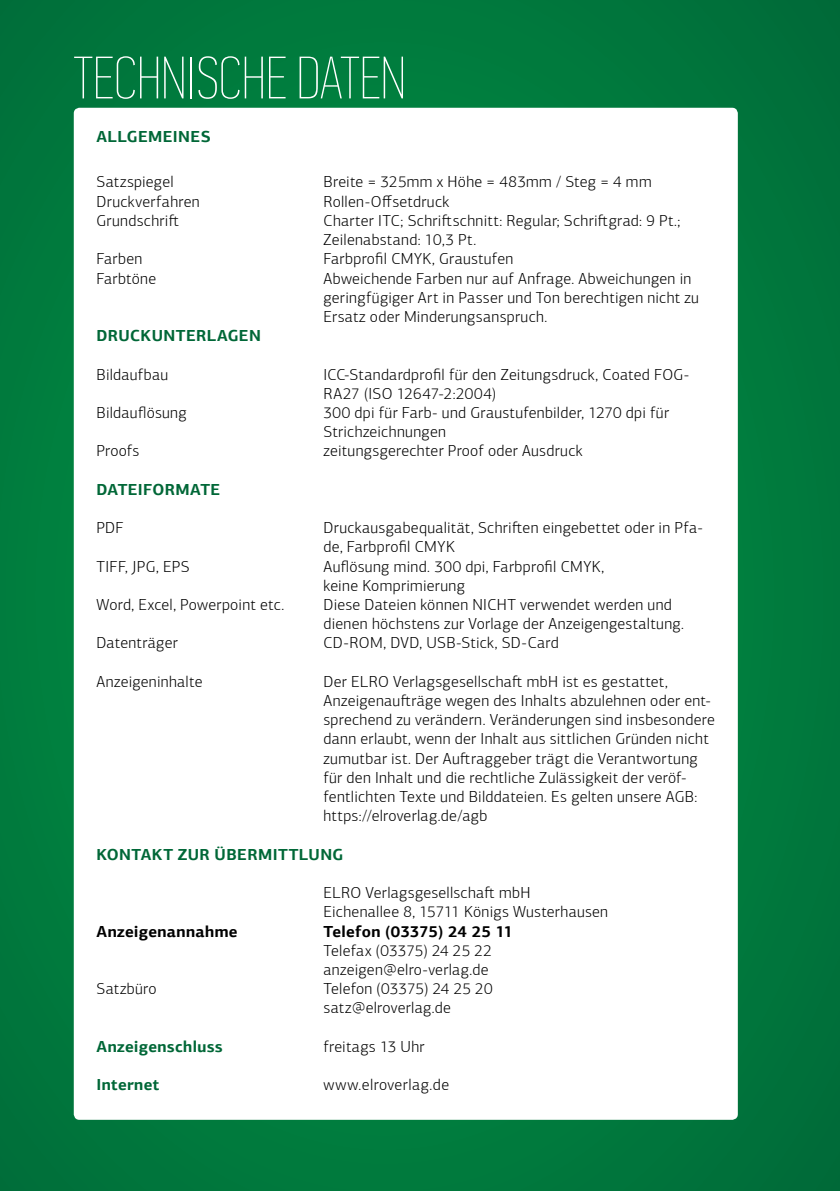
<style>
.page{position:relative;width:840px;height:1191px;background:#fff}
.page>*{position:absolute;margin:0;border:0;box-sizing:border-box;transform-origin:0 0}
.t1{font:60px "PF Din Text Comp Pro X Thin";color:#fff}
.t2{font:300 16px/19.2px "PF Agora Sans Pro";letter-spacing:.02em;color:#000}
.t3{font:700 16px "PF Agora Sans Pro";letter-spacing:.025em;color:#006737}
.t4{font:700 16px "PF Agora Sans Pro";letter-spacing:.02em;color:#000}
</style>
<div class="page">
<div style="left:0;top:0;width:839px;height:1191px;background:#00783d"></div>
<div style="left:74px;top:108px;width:663px;height:1011px;background:#fff;border-radius:6px"></div>
<h1 class="t1" style="left:74px;top:44px;width:333px">TECHNISCHE DATEN</h1>
<p class="t3" style="left:96px;top:127px;width:116px">ALLGEMEINES</p>
<p class="t2" style="left:96px;top:173px;width:79px">Satzspiegel</p>
<p class="t2" style="left:323px;top:173px;width:329px">Breite = 325mm x Höhe = 483mm / Steg = 4 mm</p>
<p class="t2" style="left:96px;top:192px;width:105px">Druckverfahren</p>
<p class="t2" style="left:323px;top:192px;width:127px">Rollen-Offsetdruck</p>
<p class="t2" style="left:96px;top:211px;width:84px">Grundschrift</p>
<p class="t2" style="left:323px;top:211px;width:358px">Charter ITC; Schriftschnitt: Regular; Schriftgrad: 9 Pt.;<br>Zeilenabstand: 10,3 Pt.</p>
<p class="t2" style="left:96px;top:249px;width:47px">Farben</p>
<p class="t2" style="left:323px;top:249px;width:191px">Farbprofil CMYK, Graustufen</p>
<p class="t2" style="left:96px;top:269px;width:61px">Farbtöne</p>
<p class="t2" style="left:323px;top:269px;width:377px">Abweichende Farben nur auf Anfrage. Abweichungen in geringfügiger Art in Passer und Ton berechtigen nicht zu<br>Ersatz oder Minderungsanspruch.</p>
<p class="t3" style="left:96px;top:325px;width:166px">DRUCKUNTERLAGEN</p>
<p class="t2" style="left:96px;top:365px;width:73px">Bildaufbau</p>
<p class="t2" style="left:323px;top:365px;width:367px">ICC-Standardprofil für den Zeitungsdruck, Coated FOG-<br>RA27 (ISO 12647-2:2004)</p>
<p class="t2" style="left:96px;top:403px;width:92px">Bildauflösung</p>
<p class="t2" style="left:323px;top:403px;width:347px">300 dpi für Farb- und Graustufenbilder, 1270 dpi für<br>Strichzeichnungen</p>
<p class="t2" style="left:96px;top:441px;width:44px">Proofs</p>
<p class="t2" style="left:323px;top:441px;width:260px">zeitungsgerechter Proof oder Ausdruck</p>
<p class="t3" style="left:96px;top:479px;width:125px">DATEIFORMATE</p>
<p class="t2" style="left:96px;top:518px;width:29px">PDF</p>
<p class="t2" style="left:323px;top:518px;width:381px">Druckausgabequalität, Schriften eingebettet oder in Pfa&shy;de, Farbprofil CMYK</p>
<p class="t2" style="left:96px;top:557px;width:95px">TIFF, JPG, EPS</p>
<p class="t2" style="left:323px;top:557px;width:282px">Auflösung mind. 300 dpi, Farbprofil CMYK, keine Komprimierung</p>
<p class="t2" style="left:96px;top:595px;width:189px">Word, Excel, Powerpoint etc.</p>
<p class="t2" style="left:323px;top:595px;width:362px">Diese Dateien können NICHT verwendet werden und dienen höchstens zur Vorlage der Anzeigengestaltung.</p>
<p class="t2" style="left:96px;top:633px;width:83px">Datenträger</p>
<p class="t2" style="left:323px;top:633px;width:237px">CD-ROM, DVD, USB-Stick, SD-Card</p>
<p class="t2" style="left:96px;top:672px;width:107px">Anzeigeninhalte</p>
<p class="t2" style="left:323px;top:672px;width:392px">Der ELRO Verlagsgesellschaft mbH ist es gestattet, Anzeigenaufträge wegen des Inhalts abzulehnen oder ent&shy;sprechend zu verändern. Veränderungen sind insbesondere dann erlaubt, wenn der Inhalt aus sittlichen Gründen nicht zumutbar ist. Der Auftraggeber trägt die Verantwortung für den Inhalt und die rechtliche Zulässigkeit der veröf&shy;fentlichten Texte und Bilddateien. Es gelten unsere AGB: https://elroverlag.de/agb</p>
<p class="t3" style="left:96px;top:844px;width:248px">KONTAKT ZUR ÜBERMITTLUNG</p>
<p class="t2" style="left:323px;top:883px;width:286px">ELRO Verlagsgesellschaft mbH<br>Eichenallee 8, 15711 Königs Wusterhausen</p>
<p class="t4" style="left:96px;top:921px;width:142px">Anzeigenannahme</p>
<p class="t4" style="left:323px;top:921px;width:191px">Telefon (03375) 24 25 11</p>
<p class="t2" style="left:323px;top:941px;width:170px">Telefax (03375) 24 25 22 anzeigen@elro-verlag.de</p>
<p class="t2" style="left:96px;top:979px;width:61px">Satzbüro</p>
<p class="t2" style="left:323px;top:979px;width:170px">Telefon (03375) 24 25 20 satz@elroverlag.de</p>
<p class="t3" style="left:96px;top:1036px;width:128px">Anzeigenschluss</p>
<p class="t2" style="left:323px;top:1037px;width:103px">freitags 13 Uhr</p>
<p class="t3" style="left:96px;top:1074px;width:64px">Internet</p>
<p class="t2" style="left:323px;top:1075px;width:127px">www.elroverlag.de</p>
</div>
